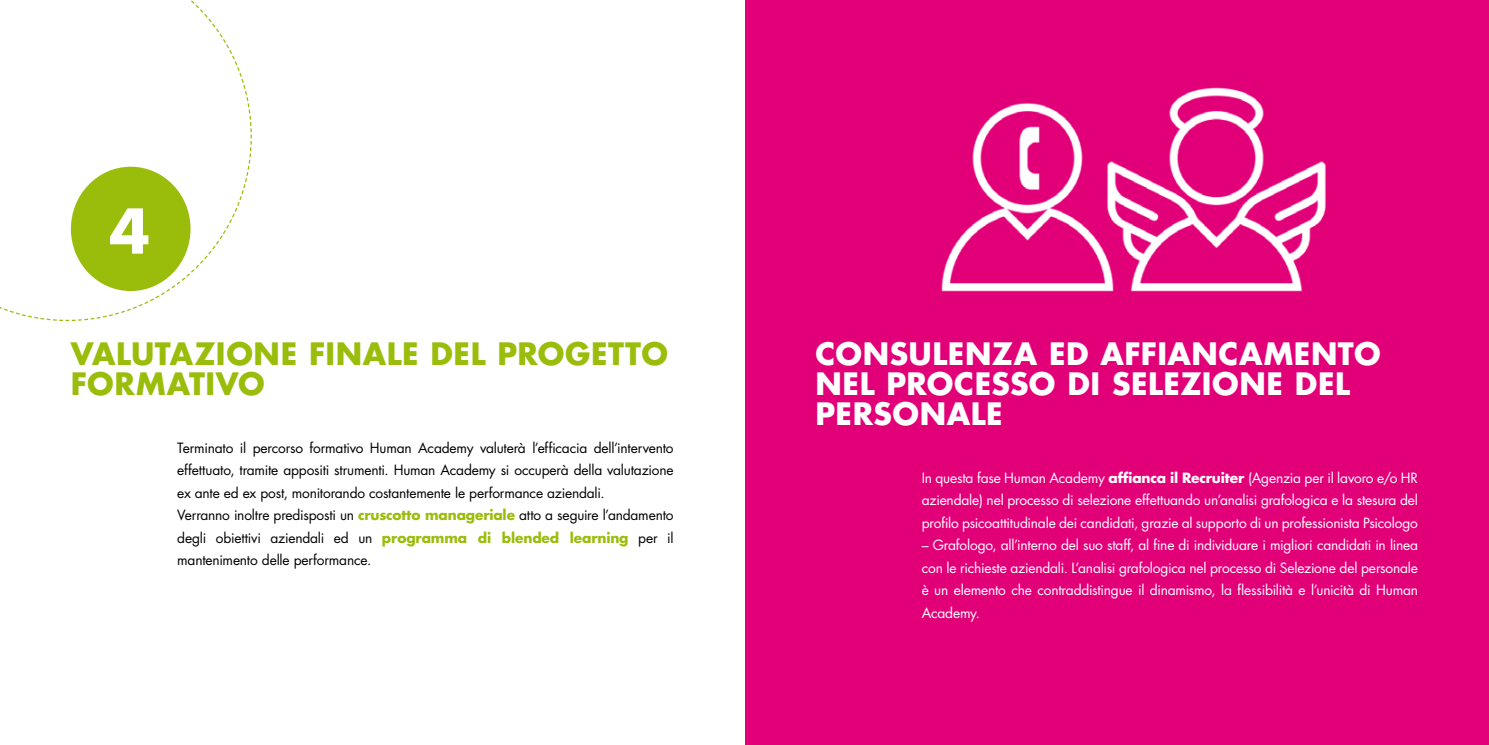
<style>
.page{position:relative;width:1489px;height:745px;background:#fff}
.page>*{position:absolute;margin:0;border:0;box-sizing:border-box;transform-origin:0 0}
.t1{font:700 60px "Futura Std";color:#fff}
.t2{font:700 30px/30px "Futura Std";letter-spacing:.02em;color:#fff}
.t3{font:700 30px/30px "Futura Std";letter-spacing:.015em;color:#9abd0c}
.t4{font:13.75px/22.5px "Futura Std";letter-spacing:-.015em;color:#fff;text-align:justify}
.t5{font:13.75px/22.5px "Futura Std";letter-spacing:-.015em;color:#000}
.s1{font-weight:700;color:#9abd0c}
.s2{font-weight:700}
</style>
<div class="page">
<div style="left:745px;top:0;width:743px;height:744px;background:#e20079"></div>
<img style="left:1151px;top:87px;width:175px;height:205px">
<img style="left:941px;top:102px;width:210px;height:190px">
<svg style="left:0;top:0;width:252px;height:321px"></svg>
<h1 class="t1" style="left:109px;top:191px;width:43px">4</h1>
<h2 class="t3" style="left:71px;top:338px;width:598px">VALUTAZIONE FINALE DEL PROGETTO<br>FORMATIVO</h2>
<p class="t5" style="left:177px;top:436px;width:498px">Terminato il percorso formativo Human Academy valuterà l’efficacia dell’intervento effettuato, tramite appositi strumenti. Human Academy si occuperà della valutazione ex ante ed ex post, monitorando costantemente le performance aziendali.<br>Verranno inoltre predisposti un <span class="s1">CRUSCOTTO MANAGERIALE</span> atto a seguire l’andamento degli obiettivi aziendali ed un <span class="s1">PROGRAMMA DI BLENDED LEARNING</span> per il mantenimento delle performance.</p>
<h2 class="t2" style="left:815px;top:338px;width:567px">CONSULENZA ED AFFIANCAMENTO<br>NEL PROC ESSO DI SELEZIONE DEL<br>PERSONALE</h2>
<p class="t4" style="left:921px;top:466px;width:498px">In questa fase Human Academy <span class="s2">AFFIANCA IL RECRUITER</span> (Agenzia per il lavoro e/o HR aziendale) nel processo di selezione effettuando un’analisi grafologica e la stesura del profilo psicoattitudinale dei candidati, grazie al supporto di un professionista Psicologo</p>
<p class="t4" style="left:921px;top:533px;width:498px">– Grafologo, all’interno del suo staff, al fine di individuare i migliori candidati in linea con le richieste aziendali. L’analisi grafologica nel processo di Selezione del personale è un elemento che contraddistingue il dinamismo, la flessibilità e l’unicità di Human Academy.</p>
</div>
